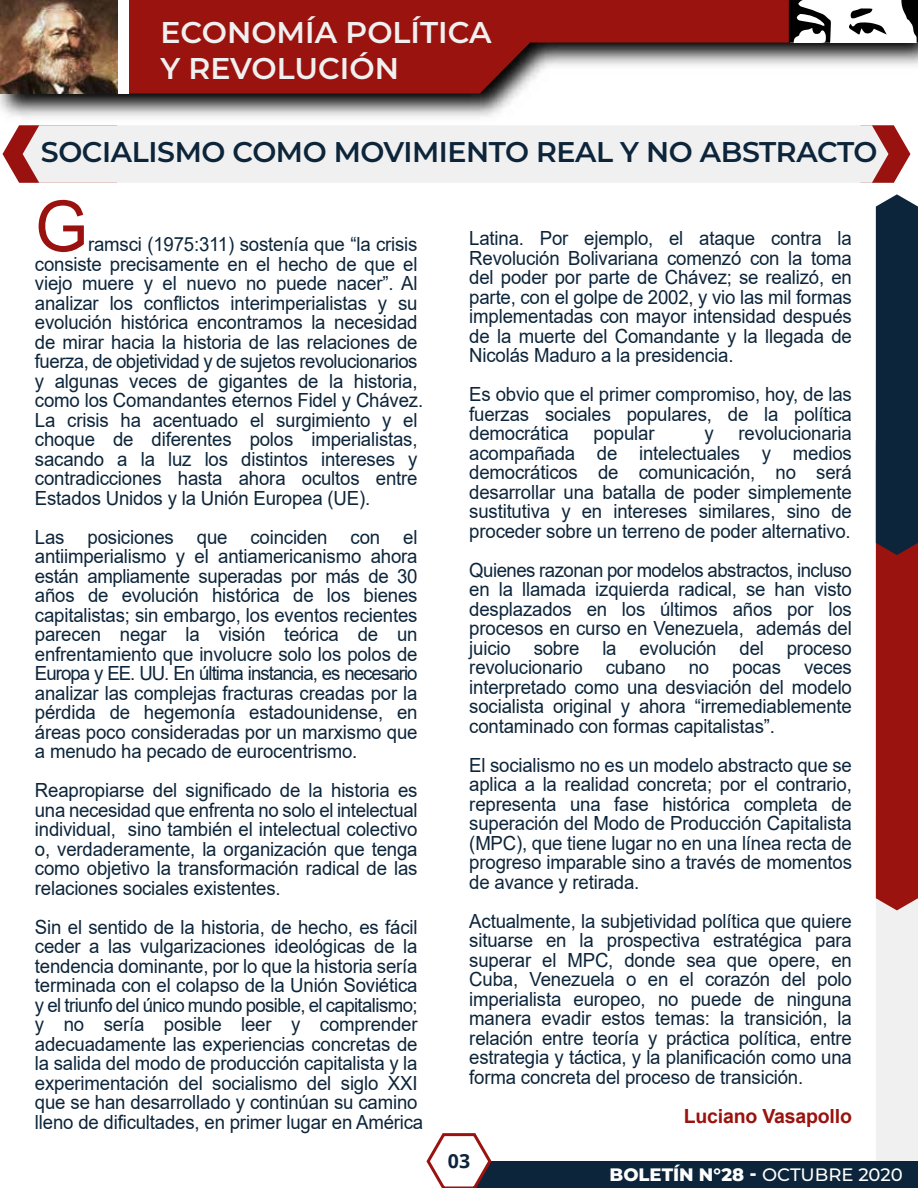
<style>
.page{position:relative;width:918px;height:1188px;background:#fff}
.page>*{position:absolute;margin:0;border:0;box-sizing:border-box;transform-origin:0 0}
.t1{font:70.5px "Arial";color:#9a120f}
.t2{font:600 30px/36px "Montserrat";color:#f0f0f0}
.t3{font:600 28.5px "Montserrat";letter-spacing:-.015em;color:#0d253a}
.t4{font:19.5px/19.5px "Arial";letter-spacing:-.01em;color:#0d253a;text-align:justify;scale:.95 1}
.t5{font:700 19.5px "Arial";letter-spacing:-.01em;color:#9a130e}
.t6{font:700 19.5px "Open Sans";color:#0d253a}
.t7{font:800 18px "Montserrat";color:#fff}
.s1{font-weight:500}
</style>
<div class="page">
<svg style="left:876px;top:194px;width:42px;height:967px"></svg>
<div style="left:468px;top:1161px;width:450px;height:27px;background:#0d253a"></div>
<svg style="left:426px;top:1133px;width:66px;height:55px"></svg>
<img style="left:0;top:43px;width:918px;height:75px">
<svg style="left:129px;top:0;width:786px;height:94px;fill:#9a130e"></svg>
<img style="left:0;top:0;width:119px;height:94px">
<div style="left:119px;top:0;width:10px;height:94px;background:#fff"></div>
<svg style="left:789px;top:0;width:129px;height:43px"></svg>
<svg style="left:889px;top:125px;width:21px;height:58px"></svg>
<svg style="left:3px;top:125px;width:20px;height:58px"></svg>
<div style="left:23px;top:125px;width:866px;height:58px;background:#f0f0f0"></div>
<h2 class="t2" style="left:160px;top:13px;width:333px">ECONOMÍA POLÍTICA<br>Y REVOLUCIÓN</h2>
<h3 class="t3" style="left:41px;top:132px;width:838px">SOCIALISMO COMO MOVIMIENTO REAL Y NO ABSTRACTO</h3>
<h1 class="t1" style="left:35px;top:178px;width:55px">G</h1>
<p class="t4" style="left:35px;top:234px;width:410px;text-align:left;text-indent:53px">ramsci (1975:311) sostenía que “la crisis consiste precisamente en el hecho de que el viejo muere y el nuevo no puede nacer”. Al analizar los conflictos interimperialistas y su evolución histórica encontramos la necesidad de mirar hacia la historia de las relaciones de fuerza, de objetividad y de sujetos revolucionarios y algunas veces de gigantes de la historia, como los Comandantes eternos Fidel y Chávez.<br>La crisis ha acentuado el surgimiento y el choque de diferentes polos imperialistas, sacando a la luz los distintos intereses y contradicciones hasta ahora ocultos entre Estados Unidos y la Unión Europea (UE).</p>
<p class="t4" style="left:35px;top:527px;width:404px">Las posiciones que coinciden con el antiimperialismo y el antiamericanismo ahora están ampliamente superadas por más de 30 años de evolución histórica de los bienes capitalistas; sin embargo, los eventos recientes parecen negar la visión teórica de un enfrentamiento que involucre solo los polos de Europa y EE. UU. En última instancia, es necesario analizar las complejas fracturas creadas por la pérdida de hegemonía estadounidense, en áreas poco consideradas por un marxismo que a menudo ha pecado de eurocentrismo.</p>
<p class="t4" style="left:35px;top:780px;width:404px">Reapropiarse del significado de la historia es una necesidad que enfrenta no solo el intelectual individual, sino también el intelectual colectivo o, verdaderamente, la organización que tenga como objetivo la transformación radical de las relaciones sociales existentes.</p>
<p class="t4" style="left:35px;top:917px;width:410px;text-align:left">Sin el sentido de la historia, de hecho, es fácil ceder a las vulgarizaciones ideológicas de la tendencia dominante, por lo que la historia sería terminada con el colapso de la Unión Soviética y el triunfo del único mundo posible, el capitalismo; y no sería posible leer y comprender adecuadamente las experiencias concretas de la salida del modo de producción capitalista y la experimentación del socialismo del siglo XXI que se han desarrollado y continúan su camino lleno de dificultades, en primer lugar en América</p>
<p class="t4" style="left:469px;top:228px;width:404px">Latina. Por ejemplo, el ataque contra la Revolución Bolivariana comenzó con la toma del poder por parte de Chávez; se realizó, en parte, con el golpe de 2002, y vio las mil formas implementadas con mayor intensidad después de la muerte del Comandante y la llegada de Nicolás Maduro a la presidencia.</p>
<p class="t4" style="left:469px;top:384px;width:404px">Es obvio que el primer compromiso, hoy, de las fuerzas sociales populares, de la política democrática</p>
<p class="t4" style="left:469px;top:423px;width:404px;text-indent:269px">revolucionaria acompañada de intelectuales y medios democráticos de comunicación, no será desarrollar una batalla de poder simplemente sustitutiva y en intereses similares, sino de proceder sobre un terreno de poder alternativo.</p>
<p class="t4" style="left:469px;top:560px;width:404px">Quienes razonan por modelos abstractos, incluso en la llamada izquierda radical, se han visto desplazados en los últimos años por los procesos en curso en Venezuela, además del juicio sobre la evolución del proceso revolucionario cubano no pocas veces interpretado como una desviación del modelo socialista original y ahora “irremediablemente contaminado con formas capitalistas”.</p>
<p class="t4" style="left:469px;top:755px;width:404px">El socialismo no es un modelo abstracto que se aplica a la realidad concreta; por el contrario, representa una fase histórica completa de superación del Modo de Producción Capitalista (MPC), que tiene lugar no en una línea recta de progreso imparable sino a través de momentos de avance y retirada.</p>
<p class="t4" style="left:469px;top:911px;width:404px">Actualmente, la subjetividad política que quiere situarse en la prospectiva estratégica para superar el MPC, donde sea que opere, en Cuba, Venezuela o en el corazón del polo imperialista europeo, no puede de ninguna manera evadir estos temas: la transición, la relación entre teoría y práctica política, entre estrategia y táctica, y la planificación como una forma concreta del proceso de transición.</p>
<p class="t5" style="left:684px;top:1102px;width:170px">Luciano Vasapollo</p>
<p class="t4" style="left:594px;top:423px;width:66px">popular</p>
<p class="t4" style="left:704px;top:423px;width:11px">y</p>
<p class="t6" style="left:448px;top:1148px;width:24px">03</p>
<p class="t7" style="left:610px;top:1161px;width:295px">BOLETÍN N°28 - <span class="s1">OCTUBRE 2020</span></p>
</div>
